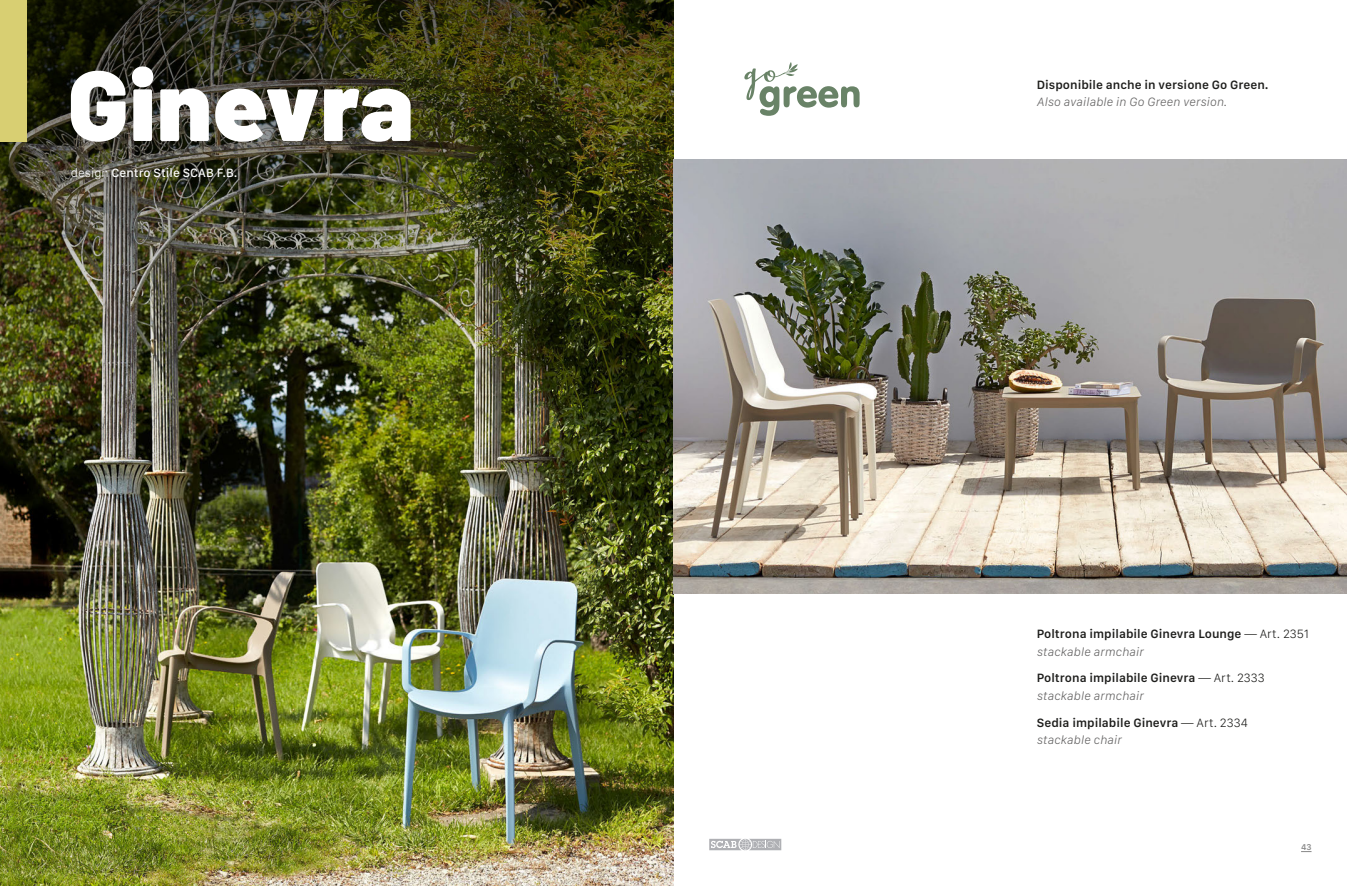
<style>
.page{position:relative;width:1347px;height:886px;background:#fff}
.page>*{position:absolute;margin:0;border:0;box-sizing:border-box;transform-origin:0 0}
.t1{font:600 12.5px "San Francisco Text";color:#1d1d1b}
.t2{font:italic 300 12.5px "San Francisco Text";color:#646363}
.t3{font:500 12.5px "San Francisco Text";color:#fff}
.t4{font:600 8.75px "San Francisco Text";color:#878787}
.s1{font-weight:300}
</style>
<div class="page">
<div style="left:708px;top:837px;width:74px;height:14px;background:#f0f0f1"></div>
<svg style="left:709px;top:839px;width:72px;height:11px"></svg>
<img style="left:0;top:509px;width:673px;height:377px">
<img style="left:0;top:0;width:673px;height:509px">
<img style="left:673px;top:159px;width:673px;height:435px">
<svg style="left:71px;top:66px;width:339px;height:76px"></svg>
<div style="left:0;top:0;width:27px;height:142px;background:#d8cf72"></div>
<svg style="left:744px;top:62px;width:115px;height:54px"></svg>
<p class="t3" style="left:71px;top:165px;width:168px"><span class="s1">design</span> Centro Stile SCAB F.B.</p>
<p class="t1" style="left:1036px;top:77px;width:233px">Disponibile anche in versione Go Green.</p>
<p class="t2" style="left:1036px;top:94px;width:192px">Also available in Go Green version.</p>
<p class="t1" style="left:1036px;top:626px;width:274px">Poltrona impilabile Ginevra Lounge <span class="s1">— Art. 2351</span></p>
<p class="t2" style="left:1036px;top:644px;width:108px">stackable armchair</p>
<p class="t1" style="left:1036px;top:670px;width:229px">Poltrona impilabile Ginevra <span class="s1">— Art. 2333</span></p>
<p class="t2" style="left:1036px;top:688px;width:108px">stackable armchair</p>
<p class="t1" style="left:1036px;top:715px;width:212px">Sedia impilabile Ginevra <span class="s1">— Art. 2334</span></p>
<p class="t2" style="left:1036px;top:732px;width:86px">stackable chair</p>
<p class="t4" style="left:1301px;top:842px;width:12px">43</p>
</div>
